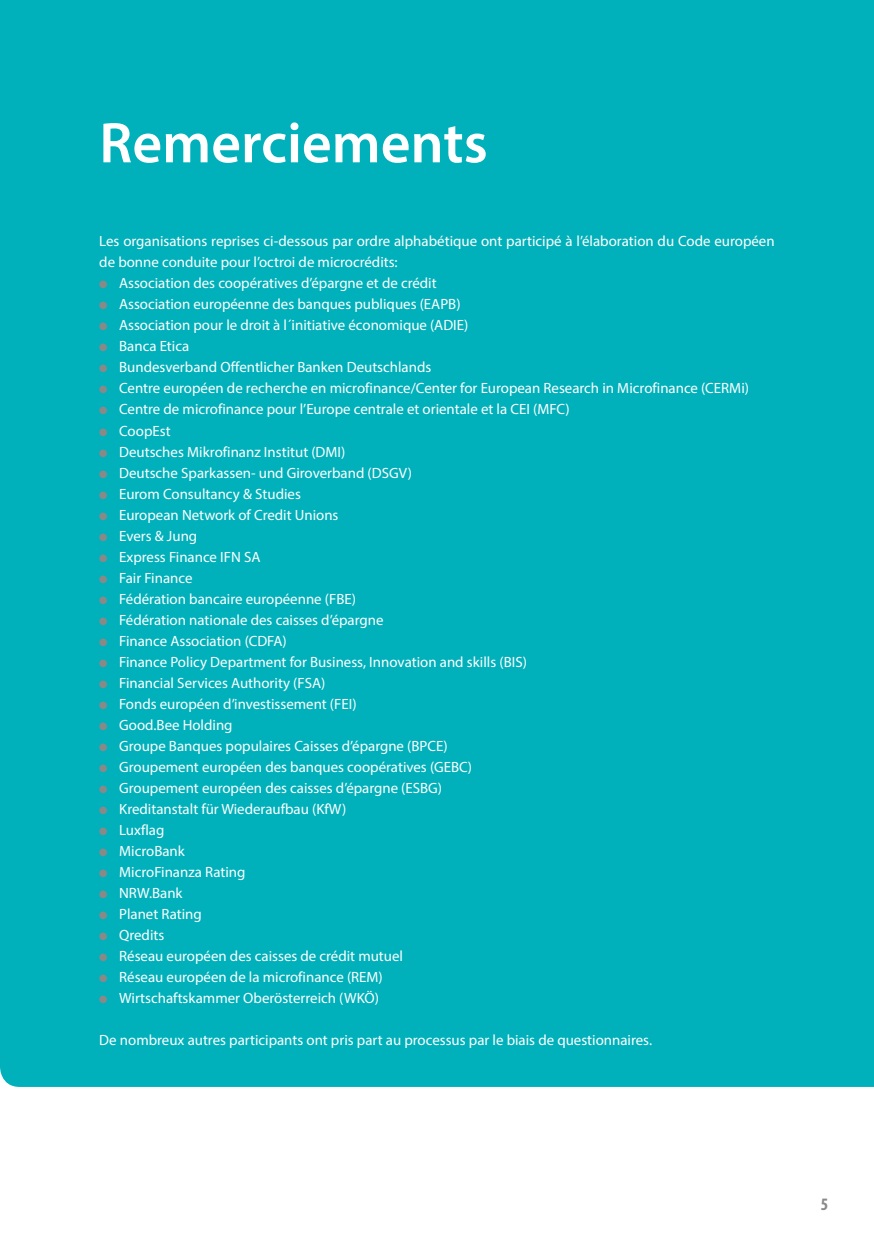
<style>
.page{position:relative;width:874px;height:1241px;background:#fff}
.page>*{position:absolute;margin:0;border:0;box-sizing:border-box;transform-origin:0 0}
.t1{font:600 57.75px "Myriad Pro";color:#fff}
.t2{font:700 condensed 17.5px "Myriad Pro";color:#898988}
.t3{font:14.88px/21px "Myriad Pro";color:#fff}
.s1{color:#898988}
</style>
<div class="page">
<div style="left:0;top:0;width:873px;height:1086px;background:#00b1bb"></div>
<h1 class="t1" style="left:99px;top:106px;width:390px">Remerciements</h1>
<p class="t3" style="left:99px;top:230px;width:676px">Les organisations reprises ci-dessous par ordre alphabétique ont participé à l’élaboration du Code européen de bonne conduite pour l’octroi de microcrédits:</p>
<p class="t3" style="left:99px;top:272px;width:339px"><span class="s1">●</span> Association des coopératives d’épargne et de crédit</p>
<p class="t3" style="left:99px;top:293px;width:362px"><span class="s1">●</span> Association européenne des banques publiques (EAPB)</p>
<p class="t3" style="left:99px;top:314px;width:370px"><span class="s1">●</span> Association pour le droit à l´initiative économique (ADIE)</p>
<p class="t3" style="left:99px;top:335px;width:91px"><span class="s1">●</span> Banca Etica</p>
<p class="t3" style="left:99px;top:356px;width:333px"><span class="s1">●</span> Bundesverband Offentlicher Banken Deutschlands</p>
<p class="t3" style="left:99px;top:377px;width:651px"><span class="s1">●</span> Centre européen de recherche en microfinance/Center for European Research in Microfinance (CERMi)</p>
<p class="t3" style="left:99px;top:398px;width:471px"><span class="s1">●</span> Centre de microfinance pour l’Europe centrale et orientale et la CEI (MFC)</p>
<p class="t3" style="left:99px;top:419px;width:73px"><span class="s1">●</span> CoopEst</p>
<p class="t3" style="left:99px;top:440px;width:247px"><span class="s1">●</span> Deutsches Mikrofinanz Institut (DMI)</p>
<p class="t3" style="left:99px;top:461px;width:314px"><span class="s1">●</span> Deutsche Sparkassen- und Giroverband (DSGV)</p>
<p class="t3" style="left:99px;top:482px;width:203px"><span class="s1">●</span> Eurom Consultancy &amp; Studies</p>
<p class="t3" style="left:99px;top:503px;width:240px"><span class="s1">●</span> European Network of Credit Unions</p>
<p class="t3" style="left:99px;top:524px;width:99px"><span class="s1">●</span> Evers &amp; Jung</p>
<p class="t3" style="left:99px;top:545px;width:162px"><span class="s1">●</span> Express Finance IFN SA</p>
<p class="t3" style="left:99px;top:566px;width:95px"><span class="s1">●</span> Fair Finance</p>
<p class="t3" style="left:99px;top:587px;width:258px"><span class="s1">●</span> Fédération bancaire européenne (FBE)</p>
<p class="t3" style="left:99px;top:608px;width:285px"><span class="s1">●</span> Fédération nationale des caisses d’épargne</p>
<p class="t3" style="left:99px;top:629px;width:189px"><span class="s1">●</span> Finance Association (CDFA)</p>
<p class="t3" style="left:99px;top:650px;width:429px"><span class="s1">●</span> Finance Policy Department for Business, Innovation and skills (BIS)</p>
<p class="t3" style="left:99px;top:671px;width:227px"><span class="s1">●</span> Financial Services Authority (FSA)</p>
<p class="t3" style="left:99px;top:692px;width:258px"><span class="s1">●</span> Fonds européen d’investissement (FEI)</p>
<p class="t3" style="left:99px;top:713px;width:135px"><span class="s1">●</span> Good.Bee Holding</p>
<p class="t3" style="left:99px;top:734px;width:349px"><span class="s1">●</span> Groupe Banques populaires Caisses d’épargne (BPCE)</p>
<p class="t3" style="left:99px;top:755px;width:374px"><span class="s1">●</span> Groupement européen des banques coopératives (GEBC)</p>
<p class="t3" style="left:99px;top:776px;width:344px"><span class="s1">●</span> Groupement européen des caisses d’épargne (ESBG)</p>
<p class="t3" style="left:99px;top:797px;width:248px"><span class="s1">●</span> Kreditanstalt für Wiederaufbau (KfW)</p>
<p class="t3" style="left:99px;top:818px;width:67px"><span class="s1">●</span> Luxflag</p>
<p class="t3" style="left:99px;top:839px;width:87px"><span class="s1">●</span> MicroBank</p>
<p class="t3" style="left:99px;top:860px;width:147px"><span class="s1">●</span> MicroFinanza Rating</p>
<p class="t3" style="left:99px;top:881px;width:85px"><span class="s1">●</span> NRW.Bank</p>
<p class="t3" style="left:99px;top:902px;width:104px"><span class="s1">●</span> Planet Rating</p>
<p class="t3" style="left:99px;top:923px;width:66px"><span class="s1">●</span> Qredits</p>
<p class="t3" style="left:99px;top:944px;width:305px"><span class="s1">●</span> Réseau européen des caisses de crédit mutuel</p>
<p class="t3" style="left:99px;top:965px;width:285px"><span class="s1">●</span> Réseau européen de la microfinance (REM)</p>
<p class="t3" style="left:99px;top:986px;width:281px"><span class="s1">●</span> Wirtschaftskammer Oberösterreich (WKÖ)</p>
<p class="t3" style="left:99px;top:1028px;width:554px">De nombreux autres participants ont pris part au processus par le biais de questionnaires.</p>
<p class="t2" style="left:820px;top:1193px;width:9px">5</p>
</div>
